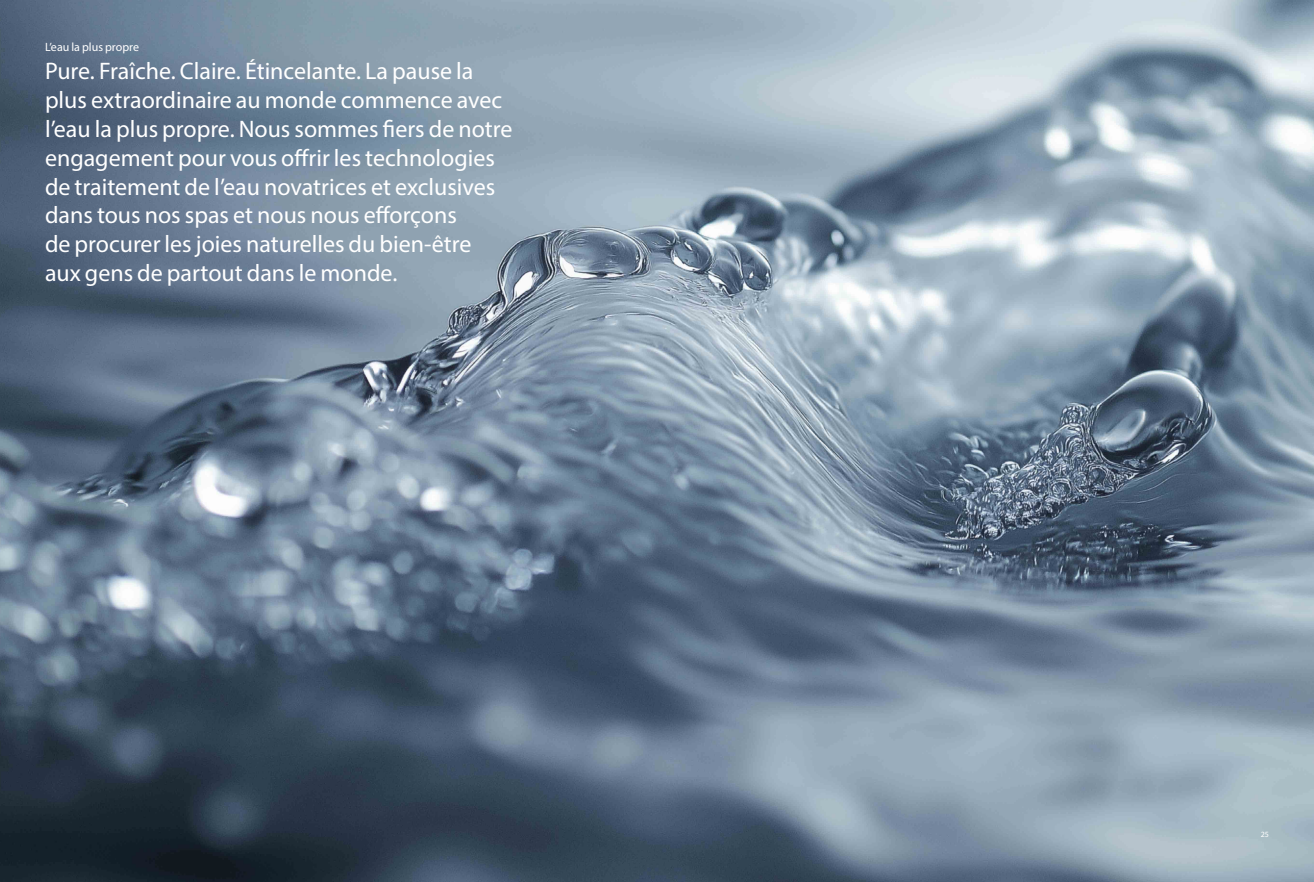
<style>
.page{position:relative;width:1314px;height:882px;background:#fff}
.page>*{position:absolute;margin:0;border:0;box-sizing:border-box;transform-origin:0 0}
.t1{font:24px/28.8px "Myriad Pro";color:#fff}
.t2{font:12px "Myriad Pro";color:#fff}
.t3{font:8px "Myriad Pro";color:#fff}
</style>
<div class="page">
<img style="left:0;top:0;width:1314px;height:882px">
<p class="t2" style="left:45px;top:39px;width:96px">L’eau la plus propre</p>
<p class="t1" style="left:45px;top:57px;width:469px">Pure. Fraîche. Claire. Étincelante. La pause la plus extraordinaire au monde commence avec l’eau la plus propre. Nous sommes fiers de notre engagement pour vous offrir les technologies de traitement de l’eau novatrices et exclusives dans tous nos spas et nous nous efforçons<br>de procurer les joies naturelles du bien-être aux gens de partout dans le monde.</p>
<p class="t3" style="left:1261px;top:829px;width:10px">25</p>
</div>
